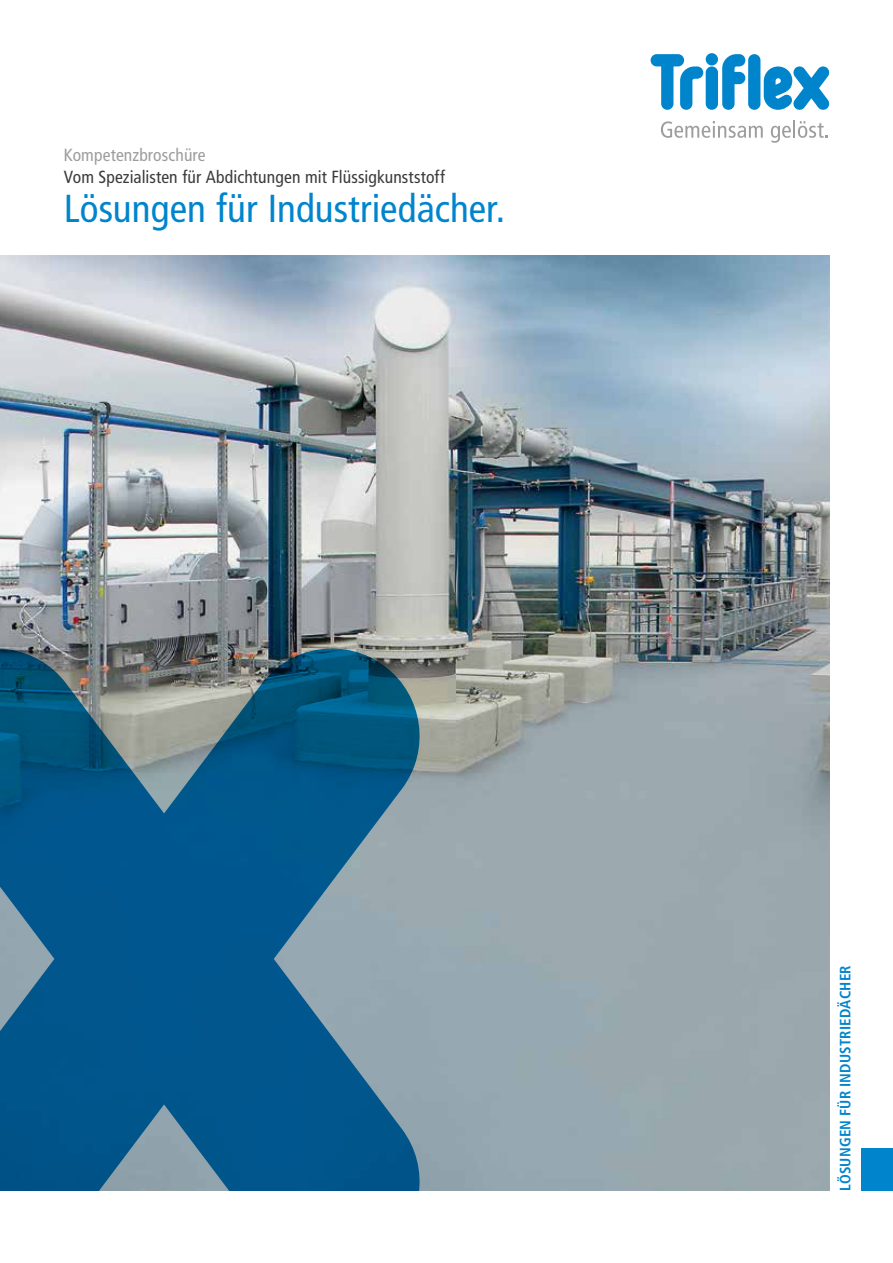
<style>
.page{position:relative;width:893px;height:1263px;background:#fff}
.page>*{position:absolute;margin:0;border:0;box-sizing:border-box;transform-origin:0 0}
.t1{font:condensed 39px "Frutiger LT Pro";color:#0085cd}
.t2{font:condensed 17.55px "Frutiger LT Pro";letter-spacing:.005em;color:#3b3b3a}
.t3{font:condensed 17.55px "Frutiger LT Pro";letter-spacing:.01em;color:#9c9d9d}
.t4{font:700 condensed 15px "Frutiger LT Pro";letter-spacing:.015em;color:#0085cd}
</style>
<div class="page">
<img style="left:0;top:255px;width:829px;height:936px">
<div style="left:861px;top:1148px;width:32px;height:43px;background:#0085cd"></div>
<svg style="left:661px;top:121px;width:102px;height:17px"></svg>
<svg style="left:771px;top:120px;width:57px;height:23px"></svg>
<svg style="left:651px;top:54px;width:52px;height:56px"></svg>
<div style="left:706px;top:66px;width:12px;height:44px;background:#0085cd;border-radius:6px"></div>
<div style="left:706px;top:53px;width:12px;height:12px;background:#0085cd;border-radius:50%"></div>
<svg style="left:722px;top:54px;width:23px;height:56px"></svg>
<svg style="left:764px;top:66px;width:65px;height:44px"></svg>
<div style="left:748px;top:54px;width:12px;height:56px;background:#0085cd;border-radius:6px"></div>
<svg style="left:0;top:648px;width:420px;height:543px;background:#26688f"></svg>
<p class="t3" style="left:64px;top:144px;width:143px">Kompetenzbroschüre</p>
<p class="t2" style="left:64px;top:167px;width:383px">Vom Spezialisten für Abdichtungen mit Flüssigkunststoff</p>
<h1 class="t1" style="left:64px;top:186px;width:443px">Lösungen für Industriedächer.</h1>
<p class="t4" style="left:836px;top:1191px;width:227px;rotate:-90deg">LÖSUNGEN FÜR INDUSTRIEDÄCHER</p>
</div>
